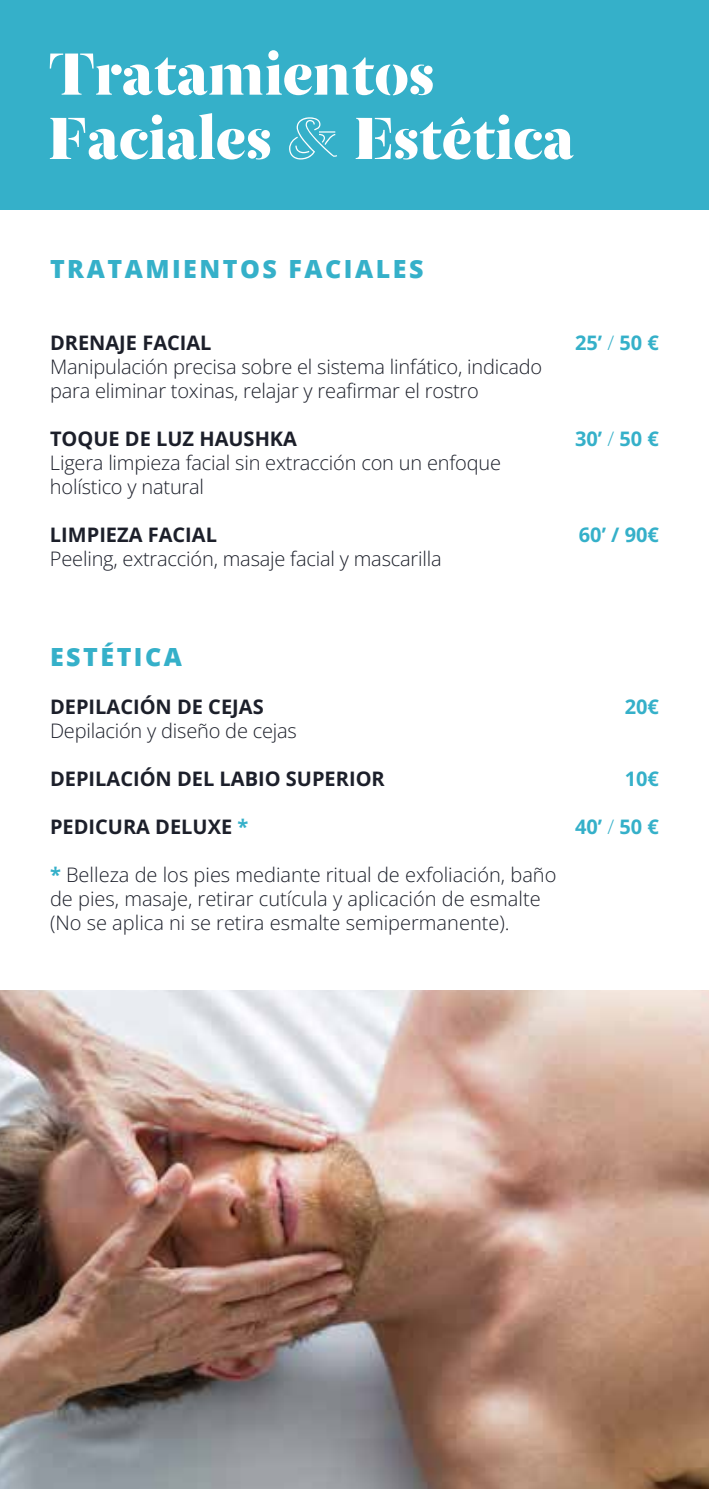
<style>
.page{position:relative;width:709px;height:1489px;background:#fff}
.page>*{position:absolute;margin:0;border:0;box-sizing:border-box;transform-origin:0 0}
.t1{font:65.25px/64.2px "Artiem";color:#fff}
.t2{font:800 25px "Open Sans";letter-spacing:.1em;color:#35b0c9}
.t3{font:300 20px/24px "Open Sans";letter-spacing:-.01em;color:#1c1f2a}
.t4{font:700 20px "Open Sans";color:#1c1f2a}
.t5{font:700 20px "Open Sans";color:#35b0c9}
.s1{font-family:"Artiem Outline"}
.s2{font-weight:300}
.s3{color:#35b0c9}
.s4{font-weight:700;color:#35b0c9}
</style>
<div class="page">
<img style="left:0;top:990px;width:709px;height:498px">
<div style="left:0;top:0;width:709px;height:209px;background:#35b0c9"></div>
<h1 class="t1" style="left:48px;top:43px;width:527px">Tratamientos<br>Faciales <span class="s1">&amp;</span> Estética</h1>
<p class="t2" style="left:50px;top:249px;width:375px">TRATAMIENTOS FACIALES</p>
<p class="t4" style="left:50px;top:329px;width:163px">DRENAJE FACIAL</p>
<p class="t5" style="left:575px;top:329px;width:85px">25’ <span class="s2">/</span> 50 €</p>
<p class="t3" style="left:50px;top:354px;width:494px">Manipulación precisa sobre el sistema linfático, indicado para eliminar toxinas, relajar y reafirmar el rostro</p>
<p class="t4" style="left:50px;top:425px;width:248px">TOQUE DE LUZ HAUSHKA</p>
<p class="t5" style="left:575px;top:425px;width:85px">30’ <span class="s2">/</span> 50 €</p>
<p class="t3" style="left:50px;top:450px;width:452px">Ligera limpieza facial sin extracción con un enfoque holístico y natural</p>
<p class="t4" style="left:50px;top:521px;width:168px">LIMPIEZA FACIAL</p>
<p class="t5" style="left:579px;top:521px;width:82px">60’ / 90€</p>
<p class="t3" style="left:50px;top:546px;width:393px">Peeling, extracción, masaje facial y mascarilla</p>
<p class="t2" style="left:50px;top:637px;width:133px">ESTÉTICA</p>
<p class="t4" style="left:50px;top:692px;width:215px">DEPILACIÓN DE CEJAS</p>
<p class="t5" style="left:624px;top:692px;width:36px">20€</p>
<p class="t3" style="left:50px;top:718px;width:248px">Depilación y diseño de cejas</p>
<p class="t4" style="left:50px;top:764px;width:336px">DEPILACIÓN DEL LABIO SUPERIOR</p>
<p class="t5" style="left:624px;top:764px;width:36px">10€</p>
<p class="t4" style="left:50px;top:812px;width:200px">PEDICURA DELUXE <span class="s3">*</span></p>
<p class="t5" style="left:575px;top:812px;width:85px">40’ <span class="s2">/</span> 50 €</p>
<p class="t3" style="left:50px;top:862px;width:508px"><span class="s4">*</span> Belleza de los pies mediante ritual de exfoliación, baño de pies, masaje, retirar cutícula y aplicación de esmalte (No se aplica ni se retira esmalte semipermanente).</p>
</div>
